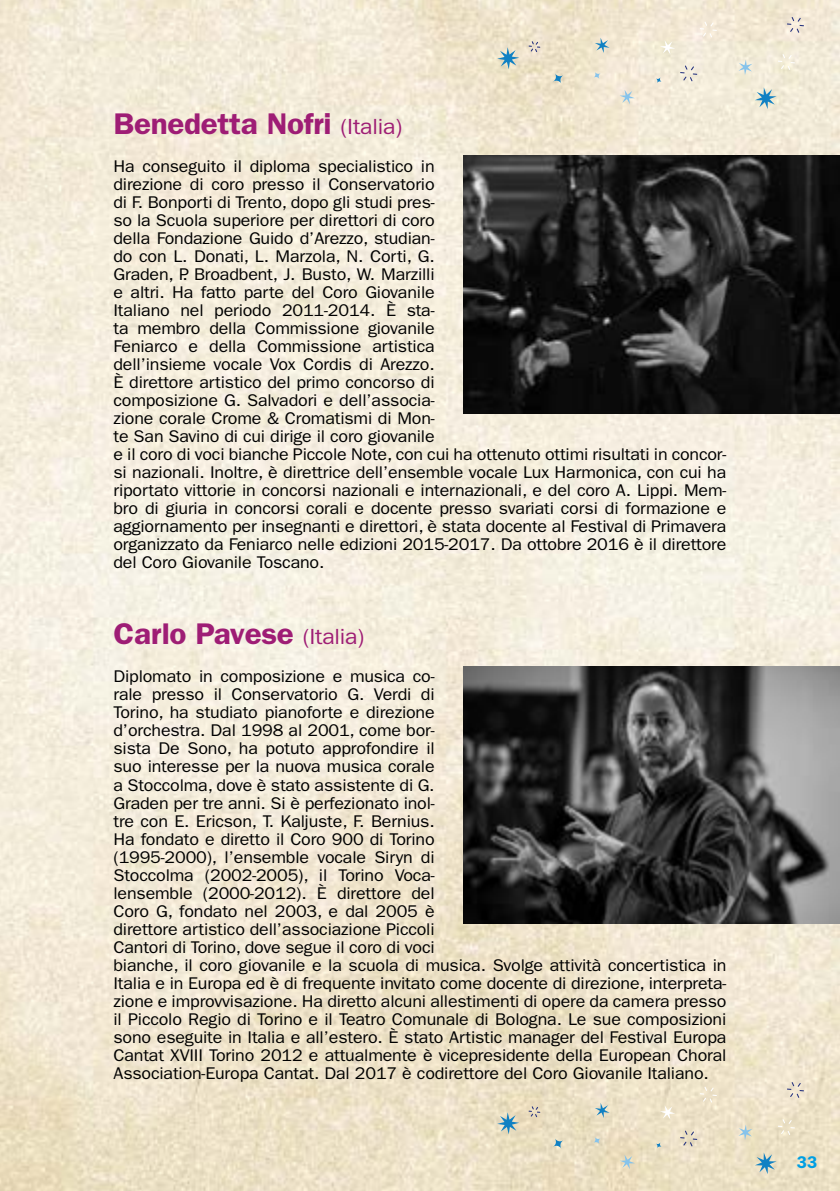
<style>
.page{position:relative;width:840px;height:1191px;background:#fff}
.page>*{position:absolute;margin:0;border:0;box-sizing:border-box;transform-origin:0 0}
.t1{font:600 30px "ITC Franklin Gothic Std";letter-spacing:-.01em;color:#9e1d75;scale:1.05 1}
.t2{font:17px/18px "ITC Franklin Gothic Std";letter-spacing:-.01em;color:#000;scale:1.05 1}
.t3{font:600 17px "ITC Franklin Gothic Std";color:#009fe3}
.s1{font-weight:400;font-size:22px}
</style>
<div class="page">
<img style="left:1px;top:0;width:838px;height:1191px">
<img style="left:0;top:0;width:1px;height:1191px">
<img style="left:463px;top:156px;width:376px;height:257px">
<img style="left:463px;top:666px;width:376px;height:257px">
<svg style="left:786px;top:1082px;width:17px;height:16px"></svg>
<svg style="left:699px;top:1086px;width:17px;height:16px"></svg>
<svg style="left:528px;top:1106px;width:12px;height:11px"></svg>
<svg style="left:553px;top:1138px;width:9px;height:10px"></svg>
<svg style="left:655px;top:1142px;width:6px;height:6px"></svg>
<svg style="left:593px;top:1137px;width:7px;height:6px"></svg>
<svg style="left:738px;top:1124px;width:14px;height:16px"></svg>
<svg style="left:619px;top:1154px;width:15px;height:15px"></svg>
<svg style="left:594px;top:1102px;width:15px;height:16px"></svg>
<svg style="left:659px;top:1105px;width:16px;height:14px"></svg>
<svg style="left:497px;top:1112px;width:22px;height:22px"></svg>
<svg style="left:754px;top:1152px;width:22px;height:22px"></svg>
<svg style="left:679px;top:1130px;width:17px;height:16px"></svg>
<svg style="left:777px;top:1119px;width:17px;height:16px"></svg>
<svg style="left:786px;top:17px;width:17px;height:16px"></svg>
<svg style="left:699px;top:22px;width:17px;height:15px"></svg>
<svg style="left:528px;top:41px;width:12px;height:11px"></svg>
<svg style="left:553px;top:74px;width:9px;height:9px"></svg>
<svg style="left:655px;top:77px;width:6px;height:6px"></svg>
<svg style="left:593px;top:72px;width:7px;height:7px"></svg>
<svg style="left:738px;top:59px;width:14px;height:16px"></svg>
<svg style="left:619px;top:90px;width:15px;height:14px"></svg>
<svg style="left:594px;top:38px;width:15px;height:15px"></svg>
<svg style="left:659px;top:40px;width:16px;height:15px"></svg>
<svg style="left:497px;top:47px;width:22px;height:22px"></svg>
<svg style="left:754px;top:87px;width:22px;height:22px"></svg>
<svg style="left:679px;top:65px;width:17px;height:16px"></svg>
<svg style="left:777px;top:54px;width:17px;height:16px"></svg>
<h1 class="t1" style="left:113px;top:106px;width:276px">Benedetta Nofri <span class="s1">(Italia)</span></h1>
<p class="t2" style="left:113px;top:157px;width:585px">Ha conseguito il diploma specialistico in<br>direzione di coro presso il Conservatorio<br>di F. Bonporti di Trento, dopo gli studi pres-<br>so la Scuola superiore per direttori di coro<br>della Fondazione Guido d’Arezzo, studian-<br>do con L. Donati, L. Marzola, N. Corti, G.<br>Graden, P. Broadbent, J. Busto, W. Marzilli<br>e altri. Ha fatto parte del Coro Giovanile<br>Italiano nel periodo 2011-2014. È sta-<br>ta membro della Commissione giovanile<br>Feniarco e della Commissione artistica<br>dell’insieme vocale Vox Cordis di Arezzo.<br>È direttore artistico del primo concorso di<br>composizione G. Salvadori e dell’associa-<br>zione corale Crome &amp; Cromatismi di Mon-<br>te San Savino di cui dirige il coro giovanile<br>e il coro di voci bianche Piccole Note, con cui ha ottenuto ottimi risultati in concor&shy;si nazionali. Inoltre, è direttrice dell’ensemble vocale Lux Harmonica, con cui ha riportato vittorie in concorsi nazionali e internazionali, e del coro A. Lippi. Mem&shy;bro di giuria in concorsi corali e docente presso svariati corsi di formazione e aggiornamento per insegnanti e direttori, è stata docente al Festival di Primavera organizzato da Feniarco nelle edizioni 2015-2017. Da ottobre 2016 è il direttore del Coro Giovanile Toscano.</p>
<h1 class="t1" style="left:113px;top:616px;width:240px">Carlo Pavese <span class="s1">(Italia)</span></h1>
<p class="t2" style="left:113px;top:668px;width:585px">Diplomato in composizione e musica co-<br>rale presso il Conservatorio G. Verdi di<br>Torino, ha studiato pianoforte e direzione<br>d’orchestra. Dal 1998 al 2001, come bor-<br>sista De Sono, ha potuto approfondire il<br>suo interesse per la nuova musica corale<br>a Stoccolma, dove è stato assistente di G.<br>Graden per tre anni. Si è perfezionato inol-<br>tre con E. Ericson, T. Kaljuste, F. Bernius.<br>Ha fondato e diretto il Coro 900 di Torino<br>(1995-2000), l’ensemble vocale Siryn di<br>Stoccolma (2002-2005), il Torino Voca-<br>lensemble (2000-2012). È direttore del<br>Coro G, fondato nel 2003, e dal 2005 è<br>direttore artistico dell’associazione Piccoli<br>Cantori di Torino, dove segue il coro di voci<br>bianche, il coro giovanile e la scuola di musica. Svolge attività concertistica in Italia e in Europa ed è di frequente invitato come docente di direzione, interpreta&shy;zione e improvvisazione. Ha diretto alcuni allestimenti di opere da camera presso il Piccolo Regio di Torino e il Teatro Comunale di Bologna. Le sue composizioni sono eseguite in Italia e all’estero. È stato Artistic manager del Festival Europa Cantat XVIII Torino 2012 e attualmente è vicepresidente della European Choral Association-Europa Cantat. Dal 2017 è codirettore del Coro Giovanile Italiano.</p>
<p class="t3" style="left:796px;top:1152px;width:22px">33</p>
</div>
